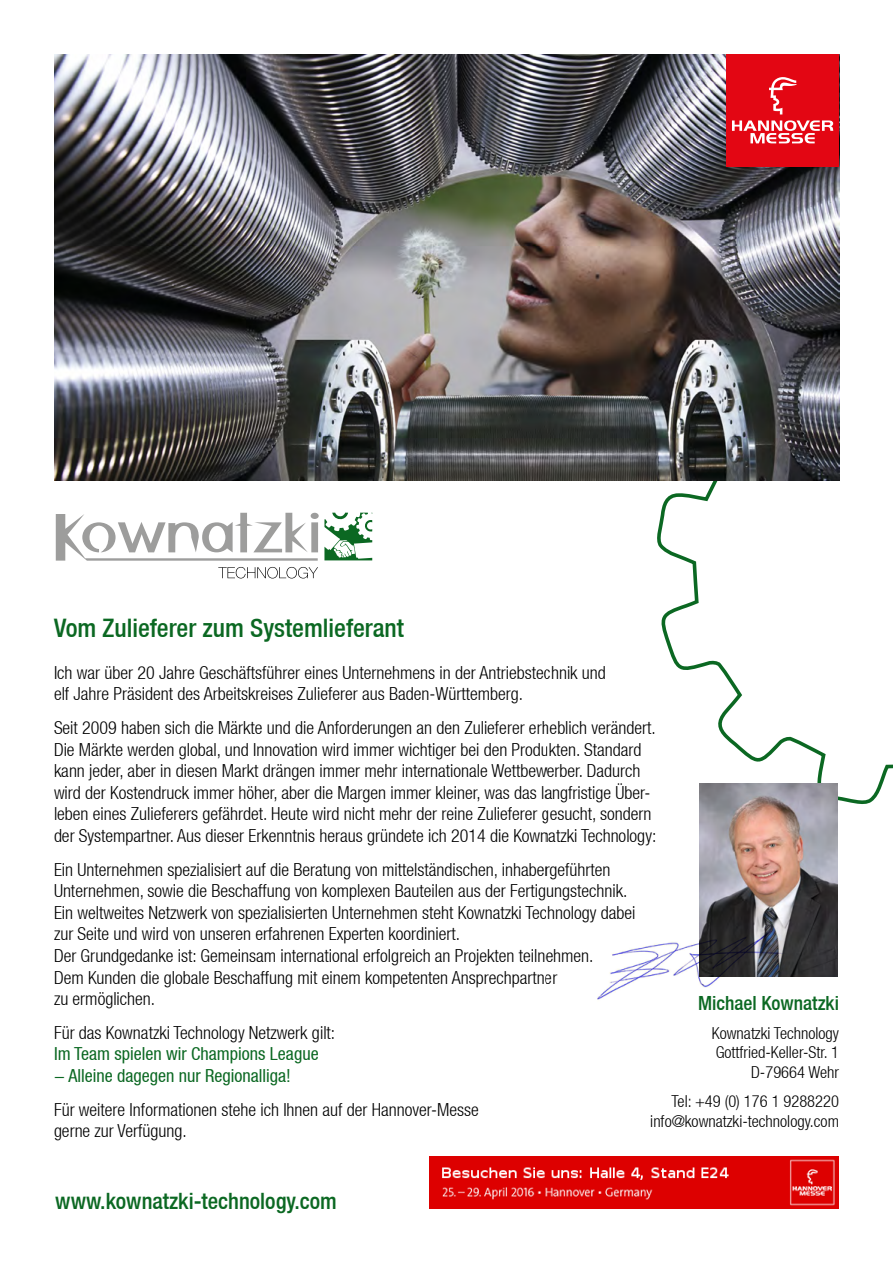
<style>
.page{position:relative;width:893px;height:1263px;background:#fff}
.page>*{position:absolute;margin:0;border:0;box-sizing:border-box;transform-origin:0 0}
.t1{font:500 condensed 25.5px "Helvetica Neue LT";color:#0b6822}
.t2{font:500 condensed 22.5px "Helvetica Neue LT";color:#0b6822}
.t3{font:500 condensed 19.5px "Helvetica Neue LT";color:#0b6822}
.t4{font:300 condensed 18px/21.6px "Helvetica Neue LT";color:#000}
.t5{font:condensed 18px "Helvetica Neue LT";color:#0b6822}
.t6{font:300 condensed 16.5px "Helvetica Neue LT";color:#000}
</style>
<div class="page">
<svg style="left:657px;top:367px;width:236px;height:437px"></svg>
<img style="left:54px;top:54px;width:785px;height:427px">
<div style="left:726px;top:54px;width:113px;height:113px;background:#e30613"></div>
<svg style="left:769px;top:77px;width:28px;height:37px"></svg>
<svg style="left:732px;top:120px;width:101px;height:23px"></svg>
<img style="left:430px;top:1156px;width:409px;height:53px">
<svg style="left:218px;top:567px;width:100px;height:11px"></svg>
<svg style="left:56px;top:513px;width:317px;height:48px"></svg>
<img style="left:699px;top:783px;width:139px;height:194px">
<img style="left:597px;top:925px;width:201px;height:75px">
<p class="t1" style="left:54px;top:613px;width:351px">Vom Zulieferer zum Systemlieferant</p>
<p class="t4" style="left:54px;top:661px;width:553px">Ich war über 20 Jahre Geschäftsführer eines Unternehmens in der Antriebstechnik und elf Jahre Präsident des Arbeitskreises Zulieferer aus Baden-Württemberg.</p>
<p class="t4" style="left:54px;top:717px;width:604px">Seit 2009 haben sich die Märkte und die Anforderungen an den Zulieferer erheblich verändert.<br>Die Märkte werden global, und Innovation wird immer wichtiger bei den Produkten. Standard kann jeder, aber in diesen Markt drängen immer mehr internationale Wettbewerber. Dadurch wird der Kostendruck immer höher, aber die Margen immer kleiner, was das langfristige Über&shy;leben eines Zulieferers gefährdet. Heute wird nicht mehr der reine Zulieferer gesucht, sondern der Systempartner. Aus dieser Erkenntnis heraus gründete ich 2014 die Kownatzki Technology:</p>
<p class="t4" style="left:54px;top:858px;width:575px">Ein Unternehmen spezialisiert auf die Beratung von mittelständischen, inhabergeführten<br>Unternehmen, sowie die Beschaffung von komplexen Bauteilen aus der Fertigungstechnik.</p>
<p class="t4" style="left:54px;top:901px;width:583px">Ein weltweites Netzwerk von spezialisierten Unternehmen steht Kownatzki Technology dabei zur Seite und wird von unseren erfahrenen Experten koordiniert.</p>
<p class="t4" style="left:54px;top:945px;width:541px">Der Grundgedanke ist: Gemeinsam international erfolgreich an Projekten teilnehmen.</p>
<p class="t4" style="left:54px;top:966px;width:505px">Dem Kunden die globale Beschaffung mit einem kompetenten Ansprechpartner</p>
<p class="t4" style="left:54px;top:988px;width:103px">zu ermöglichen.</p>
<p class="t4" style="left:54px;top:1021px;width:283px">Für das Kownatzki Technology Netzwerk gilt:</p>
<p class="t5" style="left:54px;top:1043px;width:266px">Im Team spielen wir Champions League</p>
<p class="t5" style="left:54px;top:1065px;width:238px">- Alleine dagegen nur Regionalliga!</p>
<p class="t4" style="left:54px;top:1098px;width:426px">Für weitere Informationen stehe ich Ihnen auf der Hannover-Messe</p>
<p class="t4" style="left:54px;top:1120px;width:134px">gerne zur Verfügung.</p>
<p class="t3" style="left:698px;top:991px;width:142px">Michael Kownatzki</p>
<p class="t6" style="left:712px;top:1023px;width:129px">Kownatzki Technology</p>
<p class="t6" style="left:716px;top:1043px;width:125px">Gottfried-Keller-Str. 1</p>
<p class="t6" style="left:751px;top:1063px;width:89px">D-79664 Wehr</p>
<p class="t6" style="left:671px;top:1092px;width:169px">Tel: +49 (0) 176 1 9288220</p>
<p class="t6" style="left:650px;top:1111px;width:190px">info@kownatzki-technology.com</p>
<p class="t2" style="left:55px;top:1187px;width:283px">www.kownatzki-technology.com</p>
</div>
